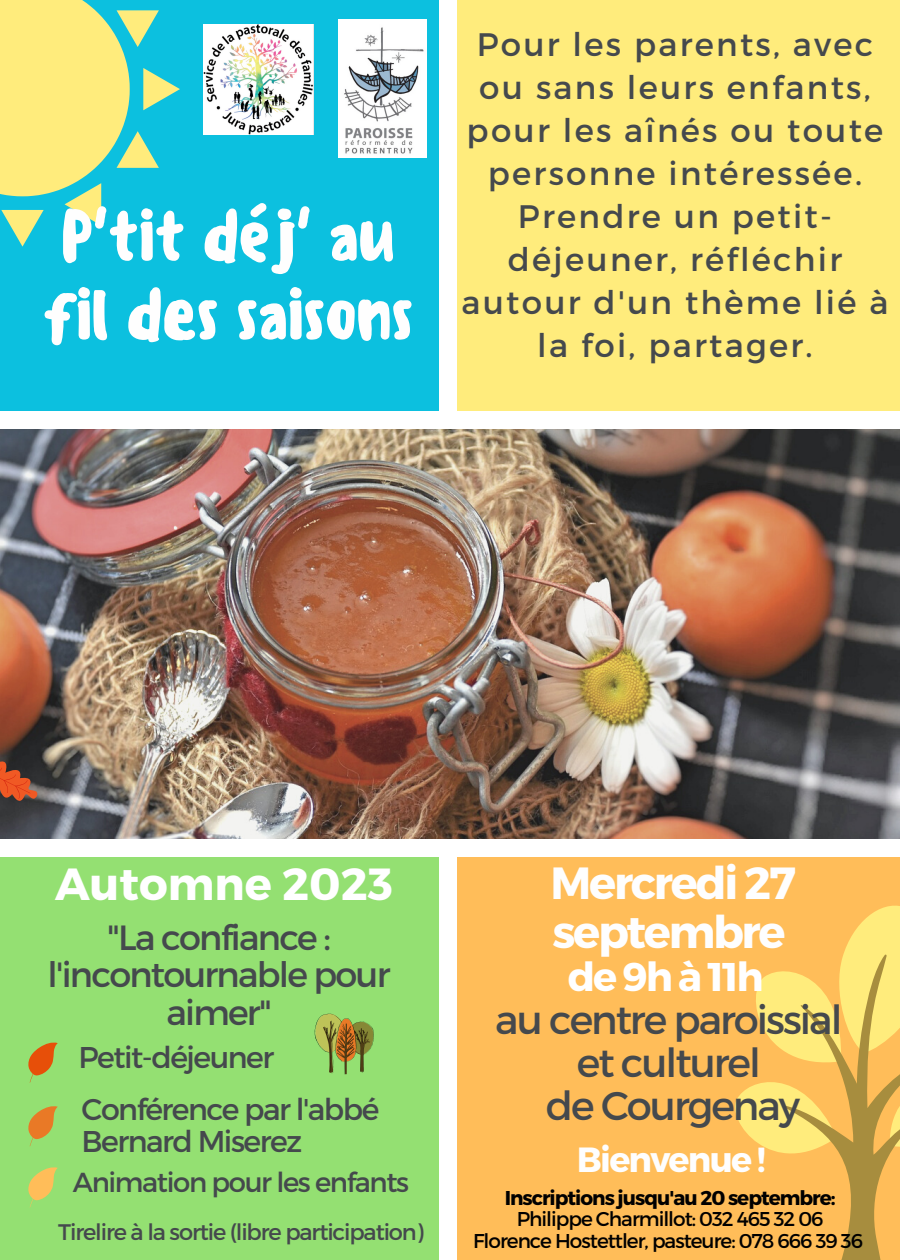
<style>
.page{position:relative;width:900px;height:1260px;background:#fff}
.page>*{position:absolute;margin:0;border:0;box-sizing:border-box;transform-origin:0 0}
.t1{font:500 70.75px/78.8px "Sensei";letter-spacing:-.05em;color:#fefefe}
.t2{font:700 45px/48.8px "Montserrat";letter-spacing:-.05em;color:#fefefe}
.t3{font:700 45px "Montserrat";color:#fff}
.t4{font:40px "Montserrat";letter-spacing:-.05em;color:#45494d}
.t5{font:700 40px "Montserrat";letter-spacing:-.05em;color:#fff}
.t6{font:35px/37.5px "Montserrat";letter-spacing:-.05em;color:#45494d;text-align:center}
.t7{font:700 35px "Montserrat";letter-spacing:-.05em;color:#fefefe}
.t8{font:32.5px/43px "Montserrat";letter-spacing:.07em;color:#45494d;text-align:center}
.t9{font:30px "Montserrat";letter-spacing:-.05em;color:#45494d}
.t10{font:27.5px "Montserrat";letter-spacing:-.05em;color:#45494d}
.t11{font:22.5px "Montserrat";letter-spacing:-.05em;color:#45494d}
.t12{font:20px "Montserrat";letter-spacing:-.05em;color:#000}
.t13{font:700 20px "Montserrat";letter-spacing:-.05em;color:#000}
</style>
<div class="page">
<img style="left:0;top:429px;width:900px;height:409px">
<div style="left:0;top:857px;width:439px;height:403px;background:#94e072"></div>
<div style="left:458px;top:857px;width:442px;height:403px;background:#ffbd59"></div>
<div style="left:458px;top:0;width:442px;height:411px;background:#ffec7c"></div>
<div style="left:0;top:0;width:439px;height:411px;background:#0cc0df"></div>
<svg style="left:0;top:0;width:180px;height:247px"></svg>
<svg style="left:735px;top:906px;width:165px;height:354px"></svg>
<svg style="left:0;top:760px;width:38px;height:41px;background:#95462b"></svg>
<svg style="left:28px;top:1106px;width:30px;height:40px"></svg>
<svg style="left:28px;top:1167px;width:30px;height:41px"></svg>
<svg style="left:28px;top:1042px;width:30px;height:41px"></svg>
<img style="left:338px;top:19px;width:88px;height:139px">
<svg style="left:314px;top:1013px;width:60px;height:62px"></svg>
<img style="left:203px;top:24px;width:111px;height:111px">
<p class="t1" style="left:41px;top:197px;width:376px">P'tit déj' au fil des saisons</p>
<p class="t8" style="left:461px;top:21px;width:429px">Pour les parents, avec ou sans leurs enfants, pour les aînés ou toute personne intéressée.<br>Prendre un petit&shy;déjeuner, réfléchir autour d'un thème lié à la foi, partager.</p>
<p class="t3" style="left:55px;top:855px;width:339px">Automne 2023</p>
<p class="t6" style="left:48px;top:917px;width:344px">"La confiance : l'incontournable pour aimer"</p>
<p class="t9" style="left:79px;top:1037px;width:197px">Petit-déjeuner</p>
<p class="t9" style="left:82px;top:1090px;width:299px">Conférence par l'abbé</p>
<p class="t9" style="left:82px;top:1122px;width:222px">Bernard Miserez</p>
<p class="t10" style="left:73px;top:1164px;width:338px">Animation pour les enfants</p>
<p class="t11" style="left:58px;top:1217px;width:367px">Tirelire à la sortie (libre participation)</p>
<p class="t2" style="left:551px;top:857px;width:247px">Mercredi 27 septembre</p>
<p class="t5" style="left:568px;top:951px;width:197px">de 9h à 11h</p>
<p class="t4" style="left:495px;top:994px;width:349px">au centre paroissial</p>
<p class="t4" style="left:577px;top:1037px;width:186px">et culturel</p>
<p class="t4" style="left:546px;top:1080px;width:256px">de Courgenay</p>
<p class="t7" style="left:577px;top:1137px;width:190px">Bienvenue !</p>
<p class="t13" style="left:505px;top:1184px;width:332px">Inscriptions jusqu'au 20 septembre:</p>
<p class="t12" style="left:517px;top:1206px;width:308px">Philippe Charmillot: 032 465 32 06</p>
<p class="t12" style="left:473px;top:1228px;width:391px">Florence Hostettler, pasteure: 078 666 39 36</p>
</div>
